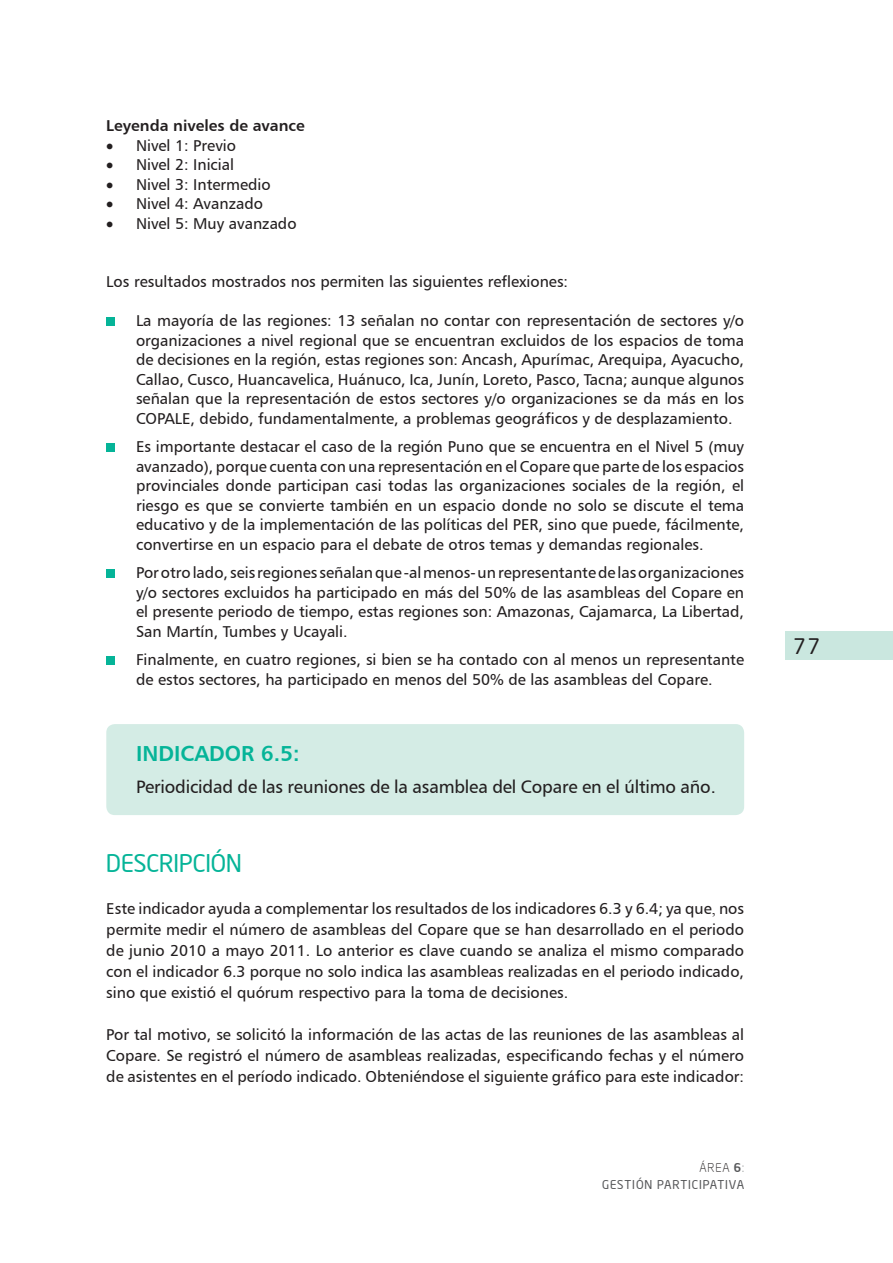
<style>
.page{position:relative;width:893px;height:1263px;background:#fff}
.page>*{position:absolute;margin:0;border:0;box-sizing:border-box;transform-origin:0 0}
.TEXTOO{font:24px "Neo Sans Intel";color:#05b498}
.TEXTOO-2{font:21.75px "Humanist 777 BT Bold B";color:#05b498}
.t1{font:21px "Neo Sans Intel";color:#231f20}
.TEXTOO-3{font:18px "Humanist 777 BT Roman B";letter-spacing:-.01em;color:#231f20}
.TEXTO_TAB{font:15.75px/19.5px "Humanist 777 BT Roman B";color:#231f20;text-align:justify}
.TEXTOO-4{font:15.75px/21px "Humanist 777 BT Roman B";color:#231f20;text-align:justify}
.TEXTOO-5{font:15.75px "Humanist 777 BT Bold B";color:#231f20}
.t2{font:12px/16.8px "Neo Sans Intel";letter-spacing:.075em;color:#57585a;text-align:right}
.s1{font-family:"Times New Roman"}
.s2{font-weight:300;color:#231f20}
.s3{font-weight:500}
.s4{font-weight:300}
</style>
<div class="page">
<div style="left:784px;top:631px;width:109px;height:29px;background:#cae7df"></div>
<div style="left:106px;top:317px;width:9px;height:9px;background:#05b498"></div>
<div style="left:106px;top:443px;width:9px;height:9px;background:#05b498"></div>
<div style="left:106px;top:569px;width:9px;height:9px;background:#05b498"></div>
<div style="left:106px;top:656px;width:9px;height:9px;background:#05b498"></div>
<div style="left:106px;top:724px;width:638px;height:91px;background:#d4ece5;border-radius:9px"></div>
<p class="TEXTOO-5" style="left:106px;top:116px;width:200px">Leyenda niveles de avance</p>
<p class="TEXTO_TAB" style="left:106px;top:135px;width:131px">• Nivel 1: Previo</p>
<p class="TEXTO_TAB" style="left:106px;top:154px;width:129px">• Nivel 2: Inicial</p>
<p class="TEXTO_TAB" style="left:106px;top:174px;width:166px">• Nivel 3: Intermedio</p>
<p class="TEXTO_TAB" style="left:106px;top:193px;width:158px">• Nivel 4: Avanzado</p>
<p class="TEXTO_TAB" style="left:106px;top:213px;width:192px">• Nivel 5: Muy avanzado</p>
<p class="TEXTOO-4" style="left:106px;top:271px;width:463px">Los resultados mostrados nos permiten las siguientes reflexiones:</p>
<p class="TEXTO_TAB" style="left:136px;top:310px;width:610px">La mayoría de las regiones: 13 señalan no contar con representación de sectores y/o organizaciones a nivel regional que se encuentran excluidos de los espacios de toma de decisiones en la región, estas regiones son: Ancash, Apurímac, Arequipa, Ayacucho, Callao, Cusco, Huancavelica, Huánuco, Ica, Junín, Loreto, Pasco, Tacna; aunque algunos señalan que la representación de estos sectores y/o organizaciones se da más en los COPALE, debido, fundamentalmente, a problemas geográficos y de desplazamiento.</p>
<p class="TEXTO_TAB" style="left:136px;top:436px;width:610px">Es importante destacar el caso de la región Puno que se encuentra en el Nivel 5 (muy avanzado), porque cuenta con una representación en el Copare que parte de los espacios provinciales donde participan casi todas las organizaciones sociales de la región, el riesgo es que se convierte también en un espacio donde no solo se discute el tema educativo y de la implementación de las políticas del PER, sino que puede, fácilmente, convertirse en un espacio para el debate de otros temas y demandas regionales.</p>
<p class="TEXTO_TAB" style="left:136px;top:562px;width:610px">Por otro lado, seis regiones señalan que -al menos- un representante de las organizaciones y/o sectores excluidos ha participado en más del 50% de las asambleas del Copare en el presente periodo de tiempo, estas regiones son: Amazonas, Cajamarca, La Libertad, San Martín, Tumbes y Ucayali.</p>
<p class="TEXTO_TAB" style="left:136px;top:649px;width:610px">Finalmente, en cuatro regiones, si bien se ha contado con al menos un representante de estos sectores, ha participado en menos del 50% de las asambleas del Copare.</p>
<p class="TEXTOO-2" style="left:136px;top:739px;width:165px">INDICADOR 6.5:</p>
<p class="TEXTOO-3" style="left:136px;top:776px;width:581px">Periodicidad de las reuniones de la asamblea del Copare en el último año.</p>
<p class="TEXTOO" style="left:106px;top:849px;width:137px">DESCRIPCIÓN</p>
<p class="TEXTOO-4" style="left:106px;top:898px;width:639px">Este indicador ayuda a complementar los resultados de los indicadores 6.3 y 6.4; ya que<span class="s1">,</span> nos permite medir el número de asambleas del Copare que se han desarrollado en el periodo de junio 2010 a mayo 2011. Lo anterior es clave cuando se analiza el mismo comparado con el indicador 6.3 porque no solo indica las asambleas realizadas en el periodo indicado, sino que existió el quórum respectivo para la toma de decisiones.</p>
<p class="TEXTOO-4" style="left:106px;top:1024px;width:639px">Por tal motivo, se solicitó la información de las actas de las reuniones de las asambleas al Copare. Se registró el número de asambleas realizadas, especificando fechas y el número de asistentes en el período indicado. Obteniéndose el siguiente gráfico para este indicador:</p>
<p class="t2" style="left:602px;top:1159px;width:144px"><span class="s2">ÁREA</span> <span class="s3">6</span><span class="s4">:<br></span>GESTIÓN PARTICIPATIVA</p>
<h3 class="t1" style="left:793px;top:633px;width:28px">77</h3>
</div>
